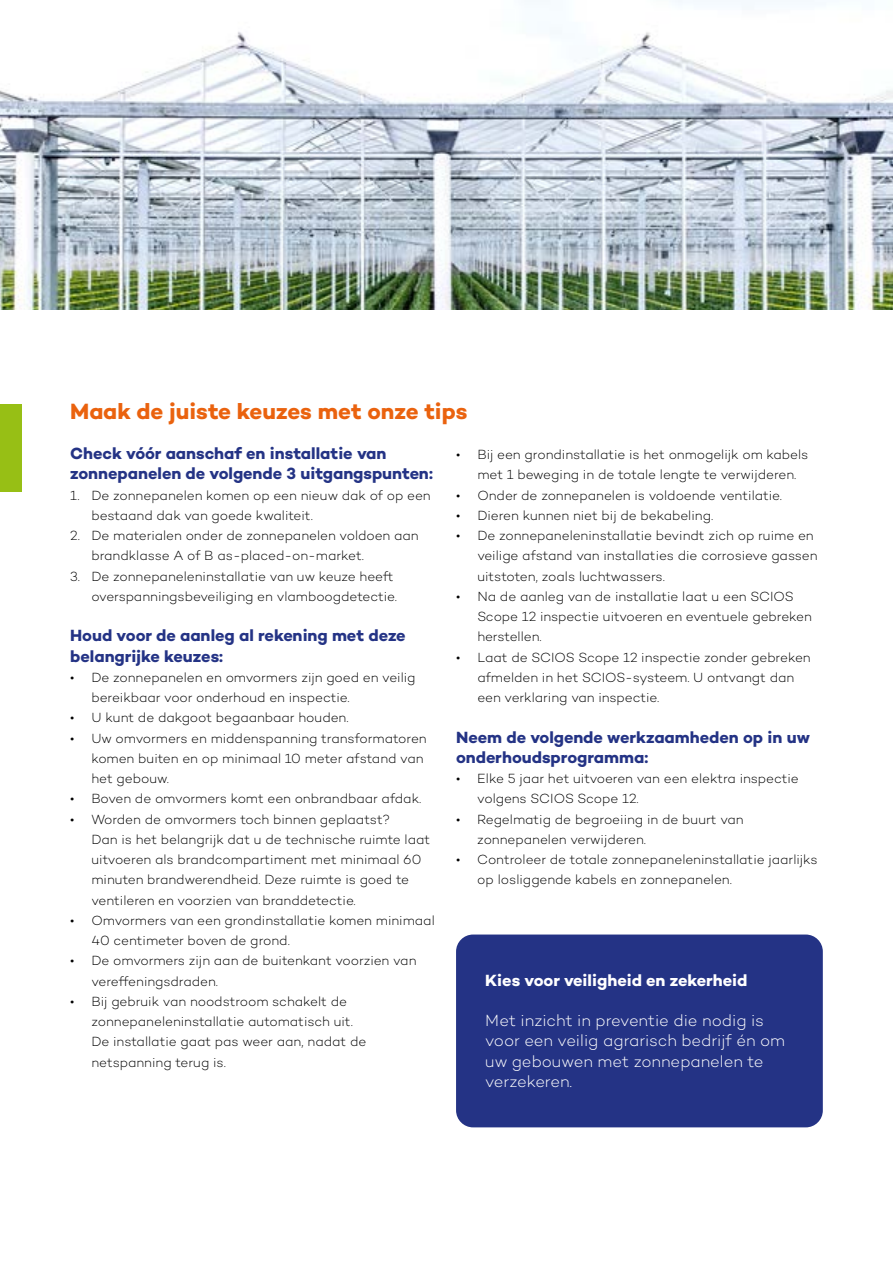
<style>
.page{position:relative;width:893px;height:1263px;background:#fff}
.page>*{position:absolute;margin:0;border:0;box-sizing:border-box;transform-origin:0 0}
.t1{font:700 22.5px "Campton";color:#ea620e}
.t2{font:700 16.5px/20.2px "Campton";color:#243385}
.t3{font:300 16.5px/20.2px "Campton";letter-spacing:-.005em;color:#fff}
.t4{font:700 16.5px "Campton";color:#fff}
.t5{font:300 13.5px/20.2px "Campton";letter-spacing:-.005em;color:#000}
</style>
<div class="page">
<img style="left:0;top:0;width:893px;height:309px">
<div style="left:456px;top:934px;width:367px;height:193px;background:#243385;border-radius:17px"></div>
<div style="left:0;top:404px;width:21px;height:87px;background:#97bf15"></div>
<h1 class="t1" style="left:70px;top:396px;width:399px">Maak de juiste keuzes met onze tips</h1>
<p class="t2" style="left:70px;top:443px;width:364px">Check vóór aanschaf en installatie van zonnepanelen de volgende 3 uitgangspunten:</p>
<p class="t5" style="left:91px;top:485px;width:341px;text-indent:-21px">1. De zonnepanelen komen op een nieuw dak of op een bestaand dak van goede kwaliteit.</p>
<p class="t5" style="left:91px;top:525px;width:329px;text-indent:-21px">2. De materialen onder de zonnepanelen voldoen aan brandklasse A of B as-placed-on-market.</p>
<p class="t5" style="left:70px;top:566px;width:328px;text-align:right">3. De zonnepaneleninstallatie van uw keuze heeft overspanningsbeveiliging en vlamboogdetectie.</p>
<p class="t2" style="left:70px;top:625px;width:337px">Houd voor de aanleg al rekening met deze belangrijke keuzes:</p>
<p class="t5" style="left:91px;top:667px;width:326px;text-indent:-21px">• De zonnepanelen en omvormers zijn goed en veilig bereikbaar voor onderhoud en inspectie.</p>
<p class="t5" style="left:70px;top:707px;width:280px">• U kunt de dakgoot begaanbaar houden.</p>
<p class="t5" style="left:91px;top:728px;width:337px;text-indent:-21px">• Uw omvormers en middenspanning transformatoren komen buiten en op minimaal 10 meter afstand van het gebouw.</p>
<p class="t5" style="left:70px;top:788px;width:353px">• Boven de omvormers komt een onbrandbaar afdak.</p>
<p class="t5" style="left:91px;top:809px;width:340px;text-indent:-21px">• Worden de omvormers toch binnen geplaatst?<br>Dan is het belangrijk dat u de technische ruimte laat uitvoeren als brandcompartiment met minimaal 60 minuten brandwerendheid. Deze ruimte is goed te ventileren en voorzien van branddetectie.</p>
<p class="t5" style="left:91px;top:910px;width:345px;text-indent:-21px">• Omvormers van een grondinstallatie komen minimaal<br>40 centimeter boven de grond.</p>
<p class="t5" style="left:91px;top:950px;width:327px;text-indent:-21px">• De omvormers zijn aan de buitenkant voorzien van vereffeningsdraden.</p>
<p class="t5" style="left:91px;top:991px;width:276px;text-indent:-21px">• Bij gebruik van noodstroom schakelt de zonnepaneleninstallatie automatisch uit.<br>De installatie gaat pas weer aan, nadat de netspanning terug is.</p>
<p class="t5" style="left:477px;top:444px;width:333px;text-indent:-21px">• Bij een grondinstallatie is het onmogelijk om kabels met 1 beweging in de totale lengte te verwijderen.</p>
<p class="t5" style="left:456px;top:485px;width:327px">• Onder de zonnepanelen is voldoende ventilatie.</p>
<p class="t5" style="left:456px;top:505px;width:259px">• Dieren kunnen niet bij de bekabeling.</p>
<p class="t5" style="left:477px;top:525px;width:342px;text-indent:-21px">• De zonnepaneleninstallatie bevindt zich op ruime en veilige afstand van installaties die corrosieve gassen uitstoten, zoals luchtwassers.</p>
<p class="t5" style="left:477px;top:586px;width:336px;text-indent:-21px">• Na de aanleg van de installatie laat u een SCIOS<br>Scope 12 inspectie uitvoeren en eventuele gebreken herstellen.</p>
<p class="t5" style="left:477px;top:647px;width:335px;text-indent:-21px">• Laat de SCIOS Scope 12 inspectie zonder gebreken afmelden in het SCIOS-systeem. U ontvangt dan een verklaring van inspectie.</p>
<p class="t2" style="left:456px;top:726px;width:355px">Neem de volgende werkzaamheden op in uw onderhoudsprogramma:</p>
<p class="t5" style="left:477px;top:768px;width:323px;text-indent:-21px">• Elke 5 jaar het uitvoeren van een elektra inspectie volgens SCIOS Scope 12.</p>
<p class="t5" style="left:477px;top:809px;width:268px;text-indent:-21px">• Regelmatig de begroeiing in de buurt van zonnepanelen verwijderen.</p>
<p class="t5" style="left:477px;top:849px;width:342px;text-indent:-21px">• Controleer de totale zonnepaneleninstallatie jaarlijks op losliggende kabels en zonnepanelen.</p>
<p class="t4" style="left:485px;top:969px;width:264px">Kies voor veiligheid en zekerheid</p>
<p class="t3" style="left:485px;top:1010px;width:301px">Met inzicht in preventie die nodig is voor een veilig agrarisch bedrijf én om uw gebouwen met zonnepanelen te verzekeren.</p>
</div>
